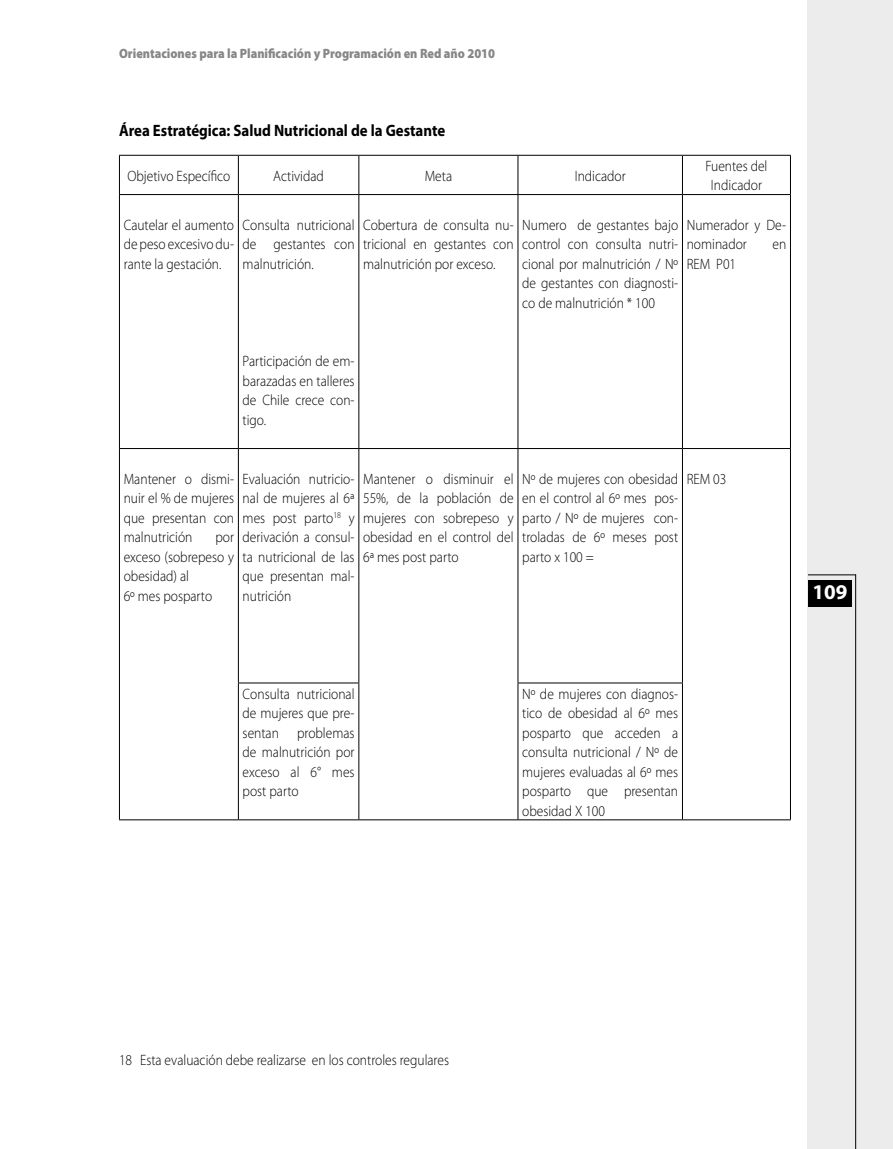
<style>
.page{position:relative;width:893px;height:1149px;background:#fff}
.page>*{position:absolute;margin:0;border:0;box-sizing:border-box;transform-origin:0 0}
.t1{font:700 21px "Myriad Pro";color:#fff}
.t2{font:700 16.5px "Myriad Pro";color:#000;scale:.9 1}
.t3{font:300 15px/19.5px "Myriad Pro";color:#000;text-align:justify;scale:.9 1}
.t4{font:900 13.5px "Myriad Pro";color:#868788;scale:.9 1}
</style>
<div class="page">
<div style="left:808px;top:0;width:85px;height:1148px;background:#ececec"></div>
<div style="left:808px;top:579px;width:43px;height:27px;background:#000"></div>
<hr style="left:808px;top:574px;width:48px;height:1px;background:#000">
<hr style="left:855px;top:574px;width:1px;height:574px;background:#000">
<hr style="left:119px;top:155px;width:119px;height:1px;background:#000">
<hr style="left:119px;top:156px;width:1px;height:38px;background:#000">
<hr style="left:238px;top:155px;width:121px;height:1px;background:#000">
<hr style="left:238px;top:156px;width:1px;height:38px;background:#000">
<hr style="left:359px;top:155px;width:159px;height:1px;background:#000">
<hr style="left:358px;top:156px;width:1px;height:38px;background:#000">
<hr style="left:518px;top:155px;width:164px;height:1px;background:#000">
<hr style="left:518px;top:156px;width:1px;height:38px;background:#000">
<hr style="left:682px;top:155px;width:109px;height:1px;background:#000">
<hr style="left:682px;top:156px;width:1px;height:38px;background:#000">
<hr style="left:790px;top:156px;width:1px;height:38px;background:#000">
<hr style="left:119px;top:194px;width:119px;height:1px;background:#000">
<hr style="left:119px;top:195px;width:1px;height:253px;background:#000">
<hr style="left:238px;top:194px;width:121px;height:1px;background:#000">
<hr style="left:238px;top:195px;width:1px;height:253px;background:#000">
<hr style="left:359px;top:194px;width:159px;height:1px;background:#000">
<hr style="left:358px;top:195px;width:1px;height:253px;background:#000">
<hr style="left:518px;top:194px;width:164px;height:1px;background:#000">
<hr style="left:518px;top:195px;width:1px;height:253px;background:#000">
<hr style="left:682px;top:194px;width:109px;height:1px;background:#000">
<hr style="left:682px;top:195px;width:1px;height:253px;background:#000">
<hr style="left:790px;top:195px;width:1px;height:253px;background:#000">
<hr style="left:119px;top:448px;width:119px;height:1px;background:#000">
<hr style="left:119px;top:449px;width:1px;height:233px;background:#000">
<hr style="left:238px;top:448px;width:121px;height:1px;background:#000">
<hr style="left:238px;top:449px;width:1px;height:233px;background:#000">
<hr style="left:359px;top:448px;width:159px;height:1px;background:#000">
<hr style="left:358px;top:449px;width:1px;height:233px;background:#000">
<hr style="left:518px;top:448px;width:164px;height:1px;background:#000">
<hr style="left:518px;top:449px;width:1px;height:233px;background:#000">
<hr style="left:682px;top:448px;width:109px;height:1px;background:#000">
<hr style="left:682px;top:449px;width:1px;height:233px;background:#000">
<hr style="left:790px;top:449px;width:1px;height:233px;background:#000">
<hr style="left:119px;top:682px;width:1px;height:137px;background:#000">
<hr style="left:238px;top:682px;width:121px;height:1px;background:#000">
<hr style="left:238px;top:683px;width:1px;height:136px;background:#000">
<hr style="left:358px;top:683px;width:1px;height:136px;background:#000">
<hr style="left:518px;top:682px;width:165px;height:1px;background:#000">
<hr style="left:518px;top:683px;width:1px;height:136px;background:#000">
<hr style="left:682px;top:683px;width:1px;height:136px;background:#000">
<hr style="left:790px;top:682px;width:1px;height:137px;background:#000">
<hr style="left:119px;top:819px;width:119px;height:1px;background:#000">
<hr style="left:238px;top:819px;width:121px;height:1px;background:#000">
<hr style="left:359px;top:819px;width:159px;height:1px;background:#000">
<hr style="left:518px;top:819px;width:164px;height:1px;background:#000">
<hr style="left:682px;top:819px;width:109px;height:1px;background:#000">
<p class="t4" style="left:119px;top:44px;width:419px">Orientaciones para la Planificación y Programación en Red año 2010</p>
<p class="t2" style="left:119px;top:119px;width:364px">Área Estratégica: Salud Nutricional de la Gestante</p>
<p class="t3" style="left:127px;top:166px;width:116px">Objetivo Específico</p>
<p class="t3" style="left:273px;top:166px;width:58px">Actividad</p>
<p class="t3" style="left:425px;top:166px;width:32px">Meta</p>
<p class="t3" style="left:575px;top:166px;width:58px">Indicador</p>
<p class="t3" style="left:705px;top:156px;width:70px;text-align:center">Fuentes del<br>Indicador</p>
<p class="t3" style="left:124px;top:215px;width:124px">Cautelar el aumento de peso excesivo du&shy;rante la gestación.</p>
<p class="t3" style="left:243px;top:215px;width:126px">Consulta nutricional de gestantes con malnutrición.</p>
<p class="t3" style="left:363px;top:215px;width:169px">Cobertura de consulta nu&shy;tricional en gestantes con malnutrición por exceso.</p>
<p class="t3" style="left:522px;top:215px;width:175px">Numero de gestantes bajo control con consulta nutri&shy;cional por malnutrición / Nº de gestantes con diagnosti&shy;co de malnutrición * 100</p>
<p class="t3" style="left:687px;top:215px;width:112px">Numerador y De&shy;nominador</p>
<p class="t3" style="left:772px;top:234px;width:17px">en</p>
<p class="t3" style="left:687px;top:254px;width:56px">REM P01</p>
<p class="t3" style="left:243px;top:351px;width:126px">Participación de em&shy;barazadas en talleres de Chile crece con&shy;tigo.</p>
<p class="t3" style="left:124px;top:468px;width:124px">Mantener o dismi&shy;nuir el % de mujeres que presentan con malnutrición</p>
<p class="t3" style="left:124px;top:527px;width:124px;text-align:left;text-indent:92px">por exceso (sobrepeso y obesidad) al<br>6º mes posparto</p>
<p class="t3" style="left:243px;top:468px;width:126px">Evaluación nutricio&shy;nal de mujeres al 6ª mes post parto<sup>18</sup> y derivación a consul&shy;ta nutricional de las que presentan mal&shy;nutrición</p>
<p class="t3" style="left:363px;top:468px;width:169px">Mantener o disminuir el 55%, de la población de mujeres con sobrepeso y obesidad en el control del 6ª mes post parto</p>
<p class="t3" style="left:522px;top:468px;width:175px">Nº de mujeres con obesidad en el control al 6º mes pos&shy;parto / Nº de mujeres con&shy;troladas de 6º meses post parto x 100 =</p>
<p class="t3" style="left:687px;top:468px;width:46px">REM 03</p>
<h1 class="t1" style="left:812px;top:578px;width:36px">109</h1>
<p class="t3" style="left:243px;top:683px;width:126px">Consulta nutricional de mujeres que pre&shy;sentan problemas de malnutrición por exceso al 6° mes post parto</p>
<p class="t3" style="left:522px;top:683px;width:175px">Nº de mujeres con diagnos&shy;tico de obesidad al 6º mes posparto que acceden a consulta nutricional / Nº de mujeres evaluadas al 6º mes posparto que presentan obesidad X 100</p>
<p class="t3" style="left:119px;top:1049px;width:368px">18 Esta evaluación debe realizarse en los controles regulares</p>
</div>
